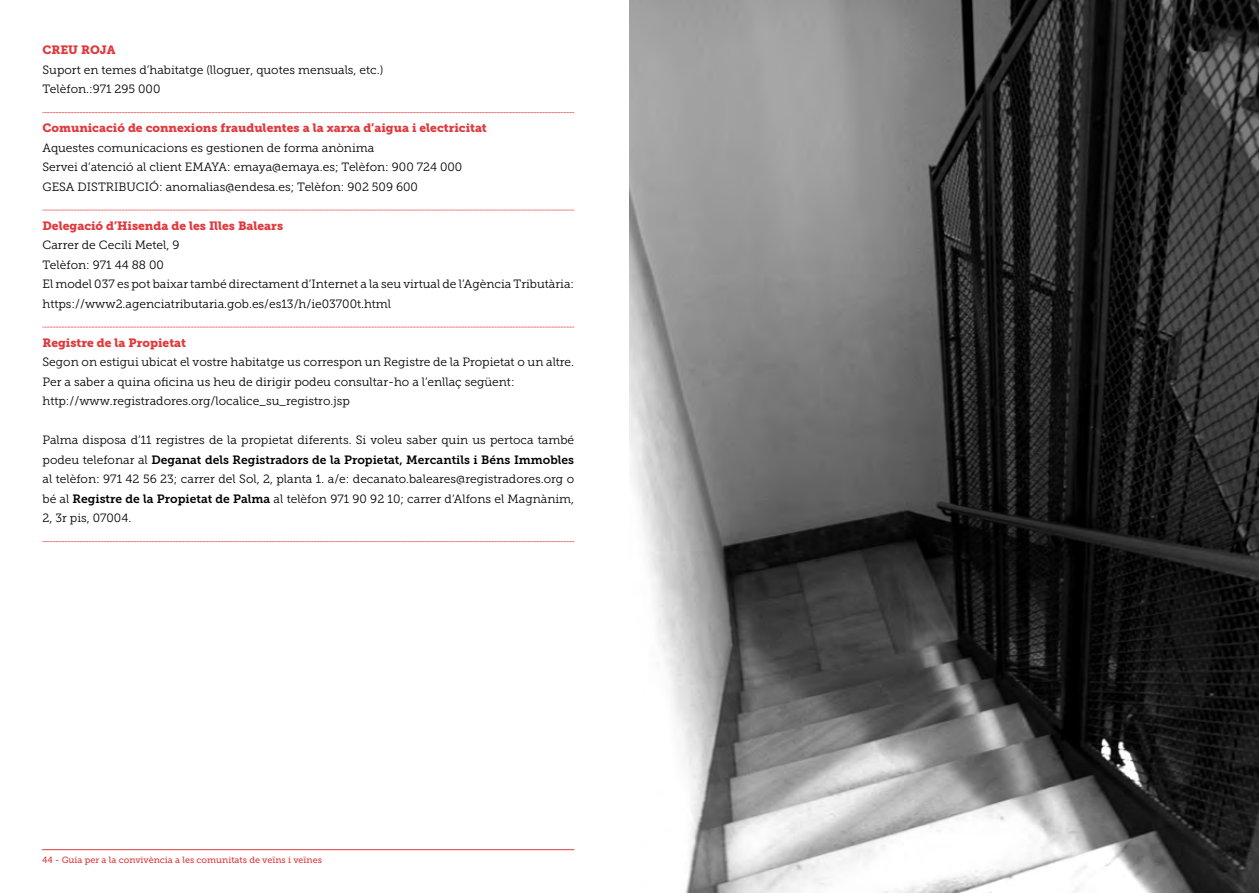
<style>
.page{position:relative;width:1259px;height:893px;background:#fff}
.page>*{position:absolute;margin:0;border:0;box-sizing:border-box;transform-origin:0 0}
.t1{font:12px/19.5px "Museo Slab 300";color:#000}
.t2{font:12px "Museo Slab 900";color:#e03a3e}
.t3{font:12px "Museo Slab 700";color:#000}
.t4{font:9px "Museo Slab 500";color:#e03a3e}
.s1{font-family:"Museo Slab 300"}
.s2{font-family:"Museo Slab 700"}
</style>
<div class="page">
<hr style="left:42px;top:849px;width:532px;height:1px;background:#e03a3e">
<svg style="left:43px;top:112px;width:531px;height:1px"></svg>
<svg style="left:43px;top:210px;width:531px;height:1px"></svg>
<svg style="left:43px;top:327px;width:531px;height:1px"></svg>
<svg style="left:43px;top:541px;width:531px;height:1px"></svg>
<img style="left:629px;top:0;width:630px;height:893px">
<p class="t2" style="left:43px;top:43px;width:10px">CREU</p>
<p class="t2" style="left:81px;top:43px;width:36px">ROJA</p>
<p class="t1" style="left:43px;top:60px;width:342px">Suport en temes d’habitatge (lloguer, quotes mensuals, etc.)<br>Telèfon.:971 295 000</p>
<p class="t2" style="left:43px;top:121px;width:446px">Comunicació de connexions fraudulentes a la xarxa d’aigua i electricitat</p>
<p class="t1" style="left:43px;top:138px;width:421px">Aquestes comunicacions es gestionen de forma anònima<br>Servei d’atenció al client EMAYA: emaya@emaya.es; Telèfon: 900 724 000<br>GESA DISTRIBUCIÓ: anomalias@endesa.es; Telèfon: 902 509 600</p>
<p class="t2" style="left:43px;top:218px;width:242px">Delegació d’Hisenda de les Illes Balears</p>
<p class="t1" style="left:43px;top:235px;width:533px">Carrer de Cecili Metel, 9<br>Telèfon: 971 44 88 00<br>El model 037 es pot baixar també directament d’Internet a la seu virtual de l’Agència Tributària: https://www2.agenciatributaria.gob.es/es13/h/ie03700t.html</p>
<p class="t2" style="left:43px;top:335px;width:145px">Registre de la Propietat</p>
<p class="t1" style="left:43px;top:352px;width:533px">Segon on estigui ubicat el vostre habitatge us correspon un Registre de la Propietat o un altre.<br>Per a saber a quina oficina us heu de dirigir podeu consultar-ho a l’enllaç següent: http://www.registradores.org/localice_su_registro.jsp</p>
<p class="t1" style="left:43px;top:430px;width:533px">Palma disposa d’11 registres de la propietat diferents. Si voleu saber quin us pertoca també</p>
<p class="t3" style="left:43px;top:453px;width:533px"><span class="s1">podeu telefonar al</span> Deganat dels Registradors de la Propietat, Mercantils i Béns Immobles</p>
<p class="t1" style="left:43px;top:469px;width:533px;text-align:justify">al telèfon: 971 42 56 23; carrer del Sol, 2, planta 1. a/e: decanato.baleares@registradores.org o bé al <span class="s2">Registre de la Propietat de Palma</span> al telèfon 971 90 92 10; carrer d’Alfons el Magnànim, 2, 3r pis, 07004.</p>
<p class="t4" style="left:42px;top:855px;width:281px">44 - Guia per a la convivència a les comunitats de veïns i veïnes</p>
</div>
